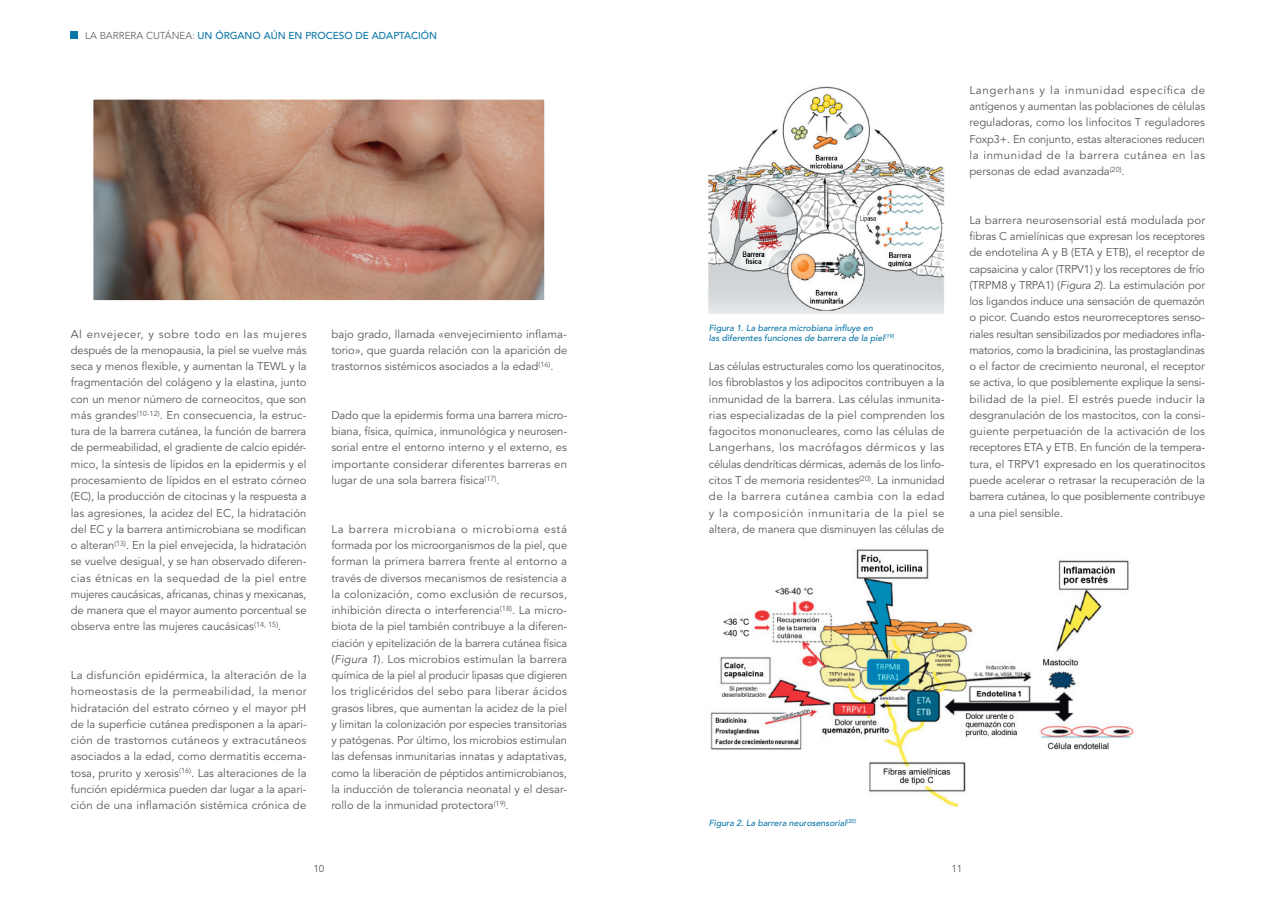
<style>
.page{position:relative;width:1276px;height:904px;background:#fff}
.page>*{position:absolute;margin:0;border:0;box-sizing:border-box;transform-origin:0 0}
.t1{font:11.25px/16.2px "Avenir LT Pro";color:#57585a;text-align:justify}
.t2{font:500 10px "Avenir LT Pro";color:#0c77a7}
.t3{font:10px "Avenir LT Pro";color:#57585a}
.t4{font:italic 500 8.75px/10.5px "Avenir LT Pro";color:#0c77a7}
.s1{font-weight:300;color:#57585a}
.s2{font-style:italic}
</style>
<div class="page">
<div style="left:71px;top:32px;width:7px;height:7px;background:#0c77a7"></div>
<svg style="left:93px;top:99px;width:452px;height:202px;background:#a97f6c"></svg>
<img style="left:709px;top:86px;width:235px;height:227px">
<img style="left:710px;top:549px;width:425px;height:259px">
<p class="t2" style="left:85px;top:30px;width:353px"><span class="s1">LA BARRERA CUTÁNEA:</span> UN ÓRGANO AÚN EN PROCESO DE ADAPTACIÓN</p>
<p class="t1" style="left:71px;top:326px;width:237px">Al envejecer, y sobre todo en las mujeres después de la menopausia, la piel se vuelve más seca y menos flexible, y aumentan la TEWL y la fragmentación del colágeno y la elastina, junto con un menor número de corneocitos, que son más grandes<sup>(10-12)</sup>. En consecuencia, la estruc&shy;tura de la barrera cutánea, la función de barrera de permeabilidad, el gradiente de calcio epidér&shy;mico, la síntesis de lípidos en la epidermis y el procesamiento de lípidos en el estrato córneo (EC), la producción de citocinas y la respuesta a las agresiones, la acidez del EC, la hidratación del EC y la barrera antimicrobiana se modifican o alteran<sup>(13)</sup>. En la piel envejecida, la hidratación se vuelve desigual, y se han observado diferen&shy;cias étnicas en la sequedad de la piel entre mujeres caucásicas, africanas, chinas y mexicanas, de manera que el mayor aumento porcentual se observa entre las mujeres caucásicas<sup>(14,</sup> <sup>15)</sup>.</p>
<p class="t1" style="left:71px;top:667px;width:237px">La disfunción epidérmica, la alteración de la homeostasis de la permeabilidad, la menor hidratación del estrato córneo y el mayor pH de la superficie cutánea predisponen a la apari&shy;ción de trastornos cutáneos y extracutáneos asociados a la edad, como dermatitis eccema&shy;tosa, prurito y xerosis<sup>(16)</sup>. Las alteraciones de la función epidérmica pueden dar lugar a la apari&shy;ción de una inflamación sistémica crónica de</p>
<p class="t1" style="left:331px;top:326px;width:237px">bajo grado, llamada «envejecimiento inflama&shy;torio», que guarda relación con la aparición de trastornos sistémicos asociados a la edad<sup>(16)</sup>.</p>
<p class="t1" style="left:331px;top:407px;width:237px">Dado que la epidermis forma una barrera micro&shy;biana, física, química, inmunológica y neurosen&shy;sorial entre el entorno interno y el externo, es importante considerar diferentes barreras en lugar de una sola barrera física<sup>(17)</sup>.</p>
<p class="t1" style="left:331px;top:521px;width:237px">La barrera microbiana o microbioma está formada por los microorganismos de la piel, que forman la primera barrera frente al entorno a través de diversos mecanismos de resistencia a la colonización, como exclusión de recursos, inhibición directa o interferencia<sup>(18)</sup>. La micro&shy;biota de la piel también contribuye a la diferen&shy;ciación y epitelización de la barrera cutánea física (<span class="s2">Figura 1</span>). Los microbios estimulan la barrera química de la piel al producir lipasas que digieren los triglicéridos del sebo para liberar ácidos grasos libres, que aumentan la acidez de la piel y limitan la colonización por especies transitorias y patógenas. Por último, los microbios estimulan las defensas inmunitarias innatas y adaptativas, como la liberación de péptidos antimicrobianos, la inducción de tolerancia neonatal y el desar&shy;rollo de la inmunidad protectora<sup>(19)</sup>.</p>
<p class="t4" style="left:709px;top:322px;width:187px">Figura 1. La barrera microbiana influye en<br>las diferentes funciones de barrera de la piel<sup>(19)</sup></p>
<p class="t1" style="left:709px;top:358px;width:237px">Las células estructurales como los queratinocitos, los fibroblastos y los adipocitos contribuyen a la inmunidad de la barrera. Las células inmunita&shy;rias especializadas de la piel comprenden los fagocitos mononucleares, como las células de Langerhans, los macrófagos dérmicos y las células dendríticas dérmicas, además de los linfo&shy;citos T de memoria residentes<sup>(20)</sup>. La inmunidad de la barrera cutánea cambia con la edad y la composición inmunitaria de la piel se altera, de manera que disminuyen las células de</p>
<p class="t1" style="left:969px;top:82px;width:237px">Langerhans y la inmunidad específica de antígenos y aumentan las poblaciones de células reguladoras, como los linfocitos T reguladores Foxp3+. En conjunto, estas alteraciones reducen la inmunidad de la barrera cutánea en las personas de edad avanzada<sup>(20)</sup>.</p>
<p class="t1" style="left:969px;top:212px;width:237px">La barrera neurosensorial está modulada por fibras C amielínicas que expresan los receptores de endotelina A y B (ETA y ETB), el receptor de capsaicina y calor (TRPV1) y los receptores de frío (TRPM8 y TRPA1) (<span class="s2">Figura 2</span>). La estimulación por los ligandos induce una sensación de quemazón o picor. Cuando estos neurorreceptores senso&shy;riales resultan sensibilizados por mediadores infla&shy;matorios, como la bradicinina, las prostaglandinas o el factor de crecimiento neuronal, el receptor se activa, lo que posiblemente explique la sensi&shy;bilidad de la piel. El estrés puede inducir la desgranulación de los mastocitos, con la consi&shy;guiente perpetuación de la activación de los receptores ETA y ETB. En función de la tempera&shy;tura, el TRPV1 expresado en los queratinocitos puede acelerar o retrasar la recuperación de la barrera cutánea, lo que posiblemente contribuye a una piel sensible.</p>
<p class="t4" style="left:709px;top:817px;width:149px">Figura 2. La barrera neurosensorial<sup>(20)</sup></p>
<p class="t3" style="left:313px;top:862px;width:12px">10</p>
<p class="t3" style="left:951px;top:862px;width:12px">11</p>
</div>
